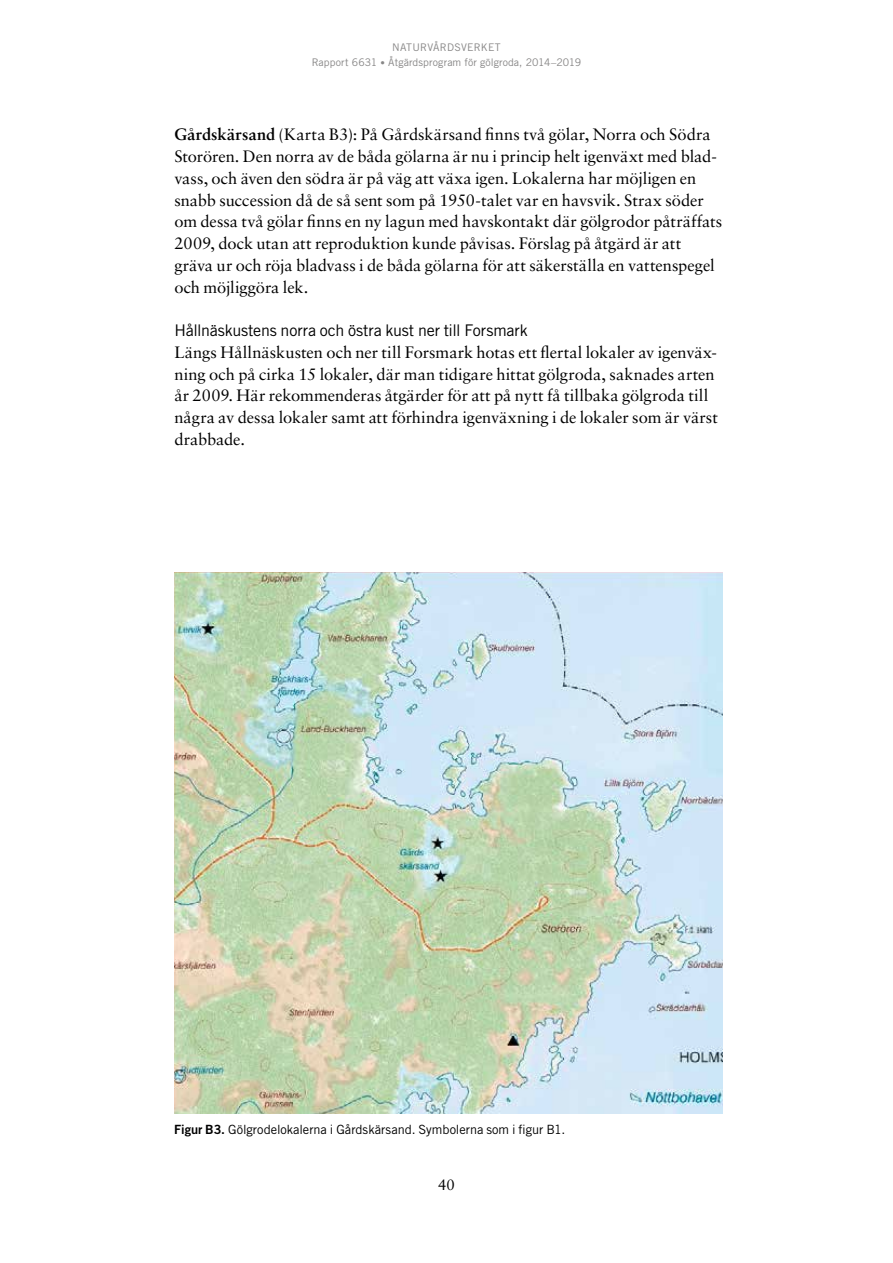
<style>
.page{position:relative;width:893px;height:1263px;background:#fff}
.page>*{position:absolute;margin:0;border:0;box-sizing:border-box;transform-origin:0 0}
.t1{font:16.5px/21.8px "Sabon";letter-spacing:-.005em;color:#000001}
.t2{font:16.05px "Trade Gothic";letter-spacing:-.01em;color:#000001}
.t3{font:15px "Sabon";color:#000001}
.t4{font:12.75px "Trade Gothic";color:#000001}
.t5{font:10.5px/15px "Trade Gothic";letter-spacing:.01em;color:#878686;text-align:center}
.s1{font-size:9px}
.s2{font-weight:700}
.s3{font-family:"Trade Gothic Bold Two"}
</style>
<div class="page">
<img style="left:174px;top:572px;width:549px;height:541px">
<p class="t5" style="left:312px;top:39px;width:271px">NATURVÅRDSVERKET<br>Rapport 6631 <span class="s1">•</span> Åtgärdsprogram för gölgroda, 2014–2019</p>
<p class="t1" style="left:174px;top:124px;width:549px"><span class="s2">Gårdskärsand</span> (Karta B3): På Gårdskärsand finns två gölar, Norra och Södra Storören. Den norra av de båda gölarna är nu i princip helt igenväxt med blad&shy;vass, och även den södra är på väg att växa igen. Lokalerna har möjligen en snabb succession då de så sent som på 1950-talet var en havsvik. Strax söder om dessa två gölar finns en ny lagun med havskontakt där gölgrodor påträffats 2009, dock utan att reproduktion kunde påvisas. Förslag på åtgärd är att gräva ur och röja bladvass i de båda gölarna för att säkerställa en vattenspegel och möjliggöra lek.</p>
<p class="t2" style="left:174px;top:321px;width:355px">Hållnäskustens norra och östra kust ner till Forsmark</p>
<p class="t1" style="left:174px;top:341px;width:545px">Längs Hållnäskusten och ner till Forsmark hotas ett flertal lokaler av igenväx&shy;ning och på cirka 15 lokaler, där man tidigare hittat gölgroda, saknades arten år 2009. Här rekommenderas åtgärder för att på nytt få tillbaka gölgroda till några av dessa lokaler samt att förhindra igenväxning i de lokaler som är värst drabbade.</p>
<p class="t4" style="left:174px;top:1122px;width:393px"><span class="s3">Figur B3.</span> Gölgrodelokalerna i Gårdskärsand. Symbolerna som i figur B1.</p>
<p class="t3" style="left:438px;top:1175px;width:18px">40</p>
</div>
